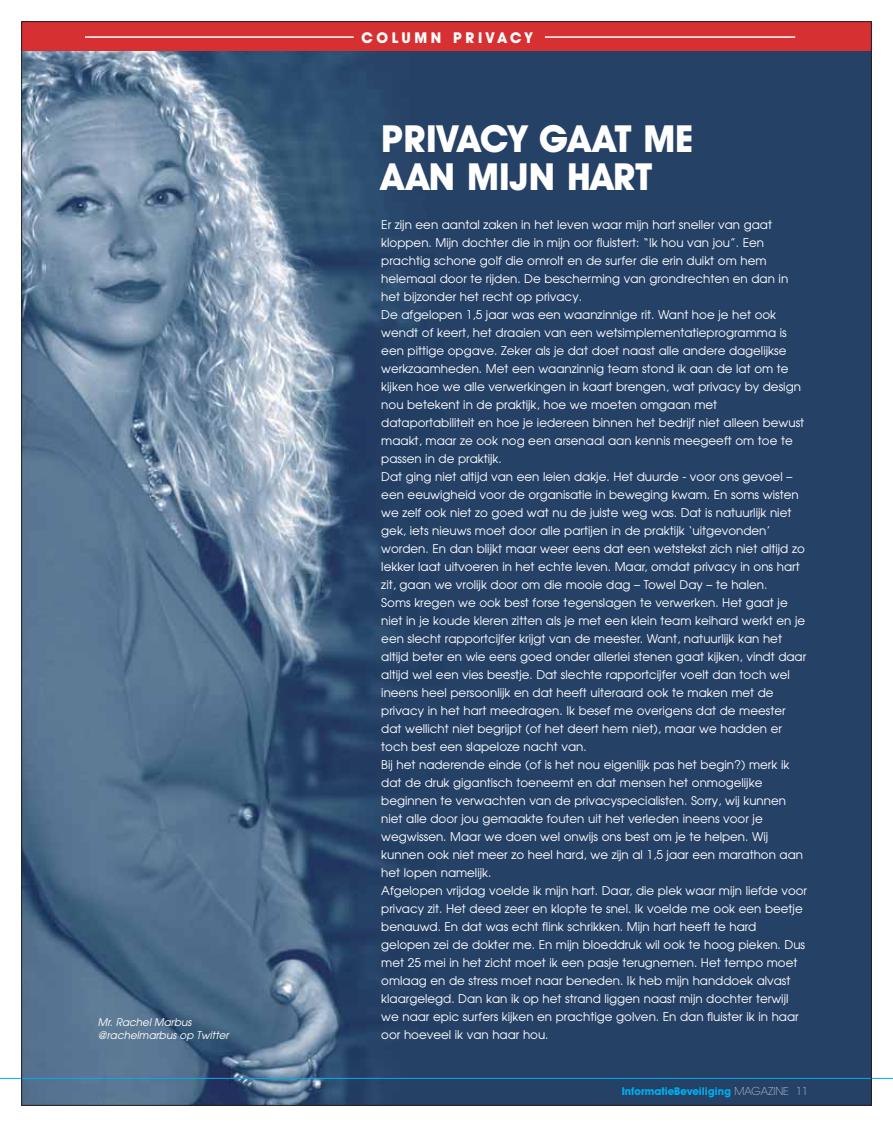
<style>
.page{position:relative;width:893px;height:1127px;background:#fff}
.page>*{position:absolute;margin:0;border:0;box-sizing:border-box;transform-origin:0 0}
.t1{font:700 37.5px/37.5px "Avant Garde IT Cby BT";color:#fff}
.t2{font:700 15px "Avant Garde IT Cby BT";letter-spacing:.24em;color:#fff}
.t3{font:12px/18px "Avant Garde";color:#fff}
.t4{font:700 10.8px "Avant Garde IT Cby BT";color:#00aeef}
.t5{font:italic 10.5px/13.5px "Avant Garde";color:#fff}
.s1{font-family:"Avant Garde";font-weight:200;color:#fff}
</style>
<div class="page">
<img style="left:23px;top:51px;width:847px;height:1053px">
<div style="left:21px;top:21px;width:851px;height:30px;background:#d73032"></div>
<hr style="left:0;top:1078px;width:893px;height:1px;background:#00aeef">
<hr style="left:85px;top:36px;width:269px;height:2px;background:#fff">
<hr style="left:545px;top:36px;width:250px;height:2px;background:#fff">
<p class="t5" style="left:98px;top:1015px;width:132px">Mr. Rachel Marbus @rachelmarbus op Twitter</p>
<p class="t2" style="left:361px;top:32px;width:173px">COLUMN PRIVACY</p>
<h1 class="t1" style="left:381px;top:124px;width:314px">PRIVACY GAAT ME<br>AAN MIJN HART</h1>
<p class="t3" style="left:381px;top:216px;width:427px">Er zijn een aantal zaken in het leven waar mijn hart sneller van gaat kloppen. Mijn dochter die in mijn oor fluistert: “Ik hou van jou”. Een prachtig schone golf die omrolt en de surfer die erin duikt om hem helemaal door te rijden. De bescherming van grondrechten en dan in het bijzonder het recht op privacy.<br>De afgelopen 1,5 jaar was een waanzinnige rit. Want hoe je het ook wendt of keert, het draaien van een wetsimplementatieprogramma is een pittige opgave. Zeker als je dat doet naast alle andere dagelijkse werkzaamheden. Met een waanzinnig team stond ik aan de lat om te kijken hoe we alle verwerkingen in kaart brengen, wat privacy by design nou betekent in de praktijk, hoe we moeten omgaan met dataportabiliteit en hoe je iedereen binnen het bedrijf niet alleen bewust maakt, maar ze ook nog een arsenaal aan kennis meegeeft om toe te passen in de praktijk.<br>Dat ging niet altijd van een leien dakje. Het duurde - voor ons gevoel – een eeuwigheid voor de organisatie in beweging kwam. En soms wisten we zelf ook niet zo goed wat nu de juiste weg was. Dat is natuurlijk niet gek, iets nieuws moet door alle partijen in de praktijk ‘uitgevonden’ worden. En dan blijkt maar weer eens dat een wetstekst zich niet altijd zo lekker laat uitvoeren in het echte leven. Maar, omdat privacy in ons hart zit, gaan we vrolijk door om die mooie dag – Towel Day – te halen.<br>Soms kregen we ook best forse tegenslagen te verwerken. Het gaat je niet in je koude kleren zitten als je met een klein team keihard werkt en je een slecht rapportcijfer krijgt van de meester. Want, natuurlijk kan het altijd beter en wie eens goed onder allerlei stenen gaat kijken, vindt daar altijd wel een vies beestje. Dat slechte rapportcijfer voelt dan toch wel ineens heel persoonlijk en dat heeft uiteraard ook te maken met de privacy in het hart meedragen. Ik besef me overigens dat de meester dat wellicht niet begrijpt (of het deert hem niet), maar we hadden er toch best een slapeloze nacht van.<br>Bij het naderende einde (of is het nou eigenlijk pas het begin?) merk ik dat de druk gigantisch toeneemt en dat mensen het onmogelijke beginnen te verwachten van de privacyspecialisten. Sorry, wij kunnen niet alle door jou gemaakte fouten uit het verleden ineens voor je wegwissen. Maar we doen wel onwijs ons best om je te helpen. Wij kunnen ook niet meer zo heel hard, we zijn al 1,5 jaar een marathon aan het lopen namelijk.<br>Afgelopen vrijdag voelde ik mijn hart. Daar, die plek waar mijn liefde voor privacy zit. Het deed zeer en klopte te snel. Ik voelde me ook een beetje benauwd. En dat was echt flink schrikken. Mijn hart heeft te hard gelopen zei de dokter me. En mijn bloeddruk wil ook te hoog pieken. Dus met 25 mei in het zicht moet ik een pasje terugnemen. Het tempo moet omlaag en de stress moet naar beneden. Ik heb mijn handdoek alvast klaargelegd. Dan kan ik op het strand liggen naast mijn dochter terwijl we naar epic surfers kijken en prachtige golven. En dan fluister ik in haar oor hoeveel ik van haar hou.</p>
<p class="t4" style="left:622px;top:1087px;width:188px">InformatieBeveiliging <span class="s1">MAGAZINE 11</span></p>
</div>
